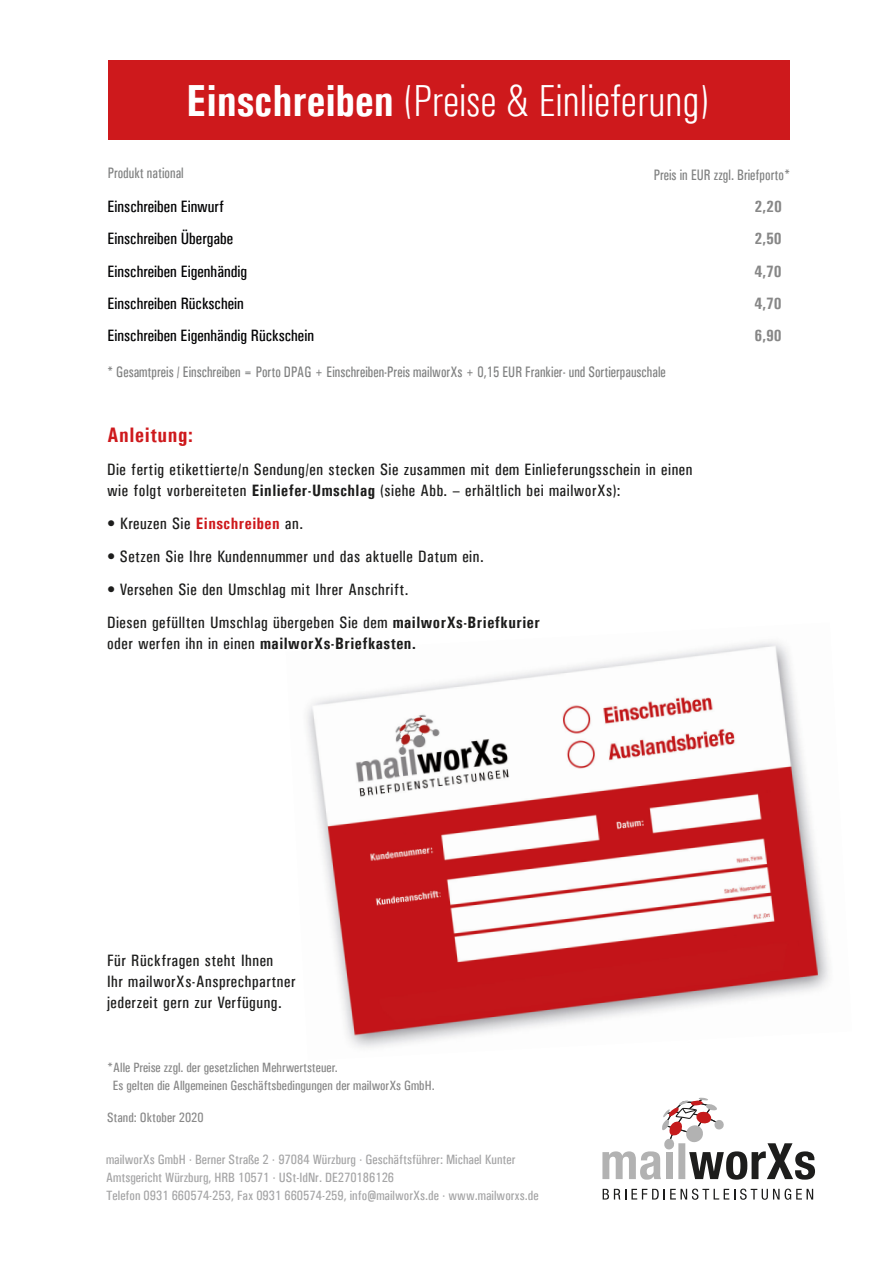
<style>
.page{position:relative;width:893px;height:1263px;background:#fff}
.page>*{position:absolute;margin:0;border:0;box-sizing:border-box;transform-origin:0 0}
.t1{font:300 condensed 45px "Univers";color:#fff}
.t2{font:700 condensed 21px "Univers";letter-spacing:.03em;color:#ce191c}
.t3{font:16.5px/21px "Univers Condensed";letter-spacing:.03em;color:#1d1d1c}
.t4{font:16.5px "Univers Condensed";color:#020203}
.t5{font:700 condensed 16.5px "Univers";letter-spacing:.03em;color:#1d1d1c}
.t6{font:700 condensed 16.5px "Univers";color:#878787}
.t7{font:15.15px "Univers Condensed";color:#808181;scale:.9 1}
.t8{font:13.5px/18px "Univers Condensed";color:#a5a5a6}
.t9{font:13.5px/18px "Univers Condensed";color:#878787}
.s1{font-weight:700}
.s2{font-family:"Univers";font-weight:700;font-stretch:condensed}
.s3{font-family:"Univers";font-weight:700;font-stretch:condensed;color:#ce191c}
.s4{font-family:"Univers Condensed";font-weight:400;font-stretch:normal}
.s5{font-family:"Calibri"}
</style>
<div class="page">
<img style="left:306px;top:642px;width:524px;height:406px">
<div style="left:108px;top:60px;width:681px;height:80px;background:#ce191c"></div>
<svg style="left:603px;top:1188px;width:210px;height:12px"></svg>
<svg style="left:602px;top:1097px;width:213px;height:83px"></svg>
<h1 class="t1" style="left:186px;top:85px;width:524px"><span class="s1">Einschreiben</span> (Preise &amp; Einlieferung)</h1>
<p class="t7" style="left:108px;top:168px;width:86px">Produkt national</p>
<p class="t7" style="left:654px;top:170px;width:153px">Preis in EUR zzgl. Briefporto*</p>
<p class="t4" style="left:107px;top:201px;width:118px">Einschreiben Einwurf</p>
<p class="t6" style="left:754px;top:201px;width:29px">2,20</p>
<p class="t4" style="left:107px;top:233px;width:127px">Einschreiben Übergabe</p>
<p class="t6" style="left:754px;top:233px;width:29px">2,50</p>
<p class="t4" style="left:107px;top:265px;width:141px">Einschreiben Eigenhändig</p>
<p class="t6" style="left:754px;top:265px;width:29px">4,70</p>
<p class="t4" style="left:107px;top:298px;width:138px">Einschreiben Rückschein</p>
<p class="t6" style="left:754px;top:298px;width:29px">4,70</p>
<p class="t4" style="left:107px;top:330px;width:208px">Einschreiben Eigenhändig Rückschein</p>
<p class="t6" style="left:754px;top:330px;width:29px">6,90</p>
<p class="t7" style="left:107px;top:367px;width:622px">* Gesamtpreis / Einschreiben = Porto DPAG + Einschreiben-Preis mailworXs + 0,15 EUR Frankier- und Sortierpauschale</p>
<p class="t2" style="left:107px;top:427px;width:87px">Anleitung:</p>
<p class="t3" style="left:107px;top:460px;width:587px">Die fertig etikettierte/n Sendung/en stecken Sie zusammen mit dem Einlieferungsschein in einen wie folgt vorbereiteten <span class="s2">Einliefer-Umschlag</span> (siehe Abb. – erhältlich bei mailworXs):</p>
<p class="t3" style="left:107px;top:514px;width:198px">• Kreuzen Sie <span class="s3">Einschreiben</span> an.</p>
<p class="t3" style="left:107px;top:547px;width:378px">• Setzen Sie Ihre Kundennummer und das aktuelle Datum ein.</p>
<p class="t3" style="left:107px;top:574px;width:434px;line-height:33px">• Versehen Sie den Umschlag mit Ihrer Anschrift.<br>Diesen gefüllten Umschlag übergeben Sie dem <span class="s2">mailworXs-Briefkurier</span></p>
<p class="t5" style="left:107px;top:638px;width:310px"><span class="s4">oder werfen ihn in einen</span> mailworXs-Briefkasten.</p>
<p class="t3" style="left:107px;top:951px;width:190px">Für Rückfragen steht Ihnen<br>Ihr mailworXs-Ansprechpartner jederzeit gern zur Verfügung.</p>
<p class="t9" style="left:113px;top:1060px;width:323px;text-indent:-6px">*Alle Preise zzgl. der gesetzlichen Mehrwertsteuer.<br>Es gelten die Allgemeinen Geschäftsbedingungen der mailworXs GmbH.</p>
<p class="t9" style="left:107px;top:1109px;width:98px">Stand: Oktober 2020</p>
<p class="t8" style="left:106px;top:1151px;width:434px">mailworXs GmbH <span class="s5">·</span> Berner Straße 2 <span class="s5">·</span> 97084 Würzburg <span class="s5">·</span> Geschäftsführer: Michael Kunter<br>Amtsgericht Würzburg, HRB 10571 <span class="s5">·</span> USt-IdNr. DE270186126<br>Telefon 0931 660574-253, Fax 0931 660574-259, info@mailworXs.de <span class="s5">·</span> www.mailworxs.de</p>
</div>
